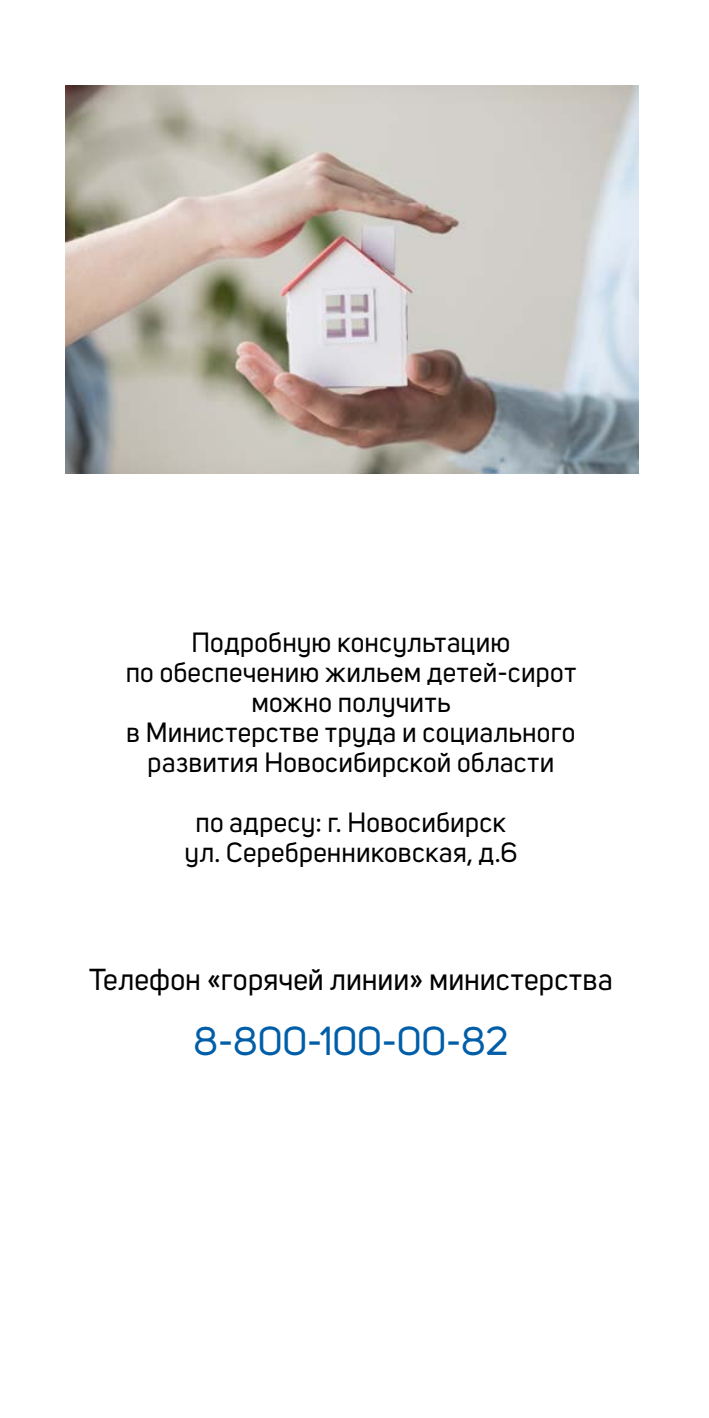
<style>
.page{position:relative;width:709px;height:1418px;background:#fff}
.page>*{position:absolute;margin:0;border:0;box-sizing:border-box;transform-origin:0 0}
.t1{font:40px "Uni Sans";color:#005ea8}
.t2{font:30px "Uni Sans";color:#000}
.t3{font:27.5px/30px "Uni Sans";letter-spacing:.005em;color:#000;text-align:center}
</style>
<div class="page">
<img style="left:65px;top:85px;width:573px;height:388px">
<p class="t3" style="left:126px;top:627px;width:452px">Подробную консультацию<br>по обеспечению жильем детей-сирот можно получить<br>в Министерстве труда и социального развития Новосибирской области</p>
<p class="t3" style="left:185px;top:807px;width:334px">по адресу: г. Новосибирск ул. Серебренниковская, д.6</p>
<p class="t2" style="left:89px;top:961px;width:525px">Телефон «горячей линии» министерства</p>
<h1 class="t1" style="left:193px;top:1017px;width:316px">8-800-100-00-82</h1>
</div>
